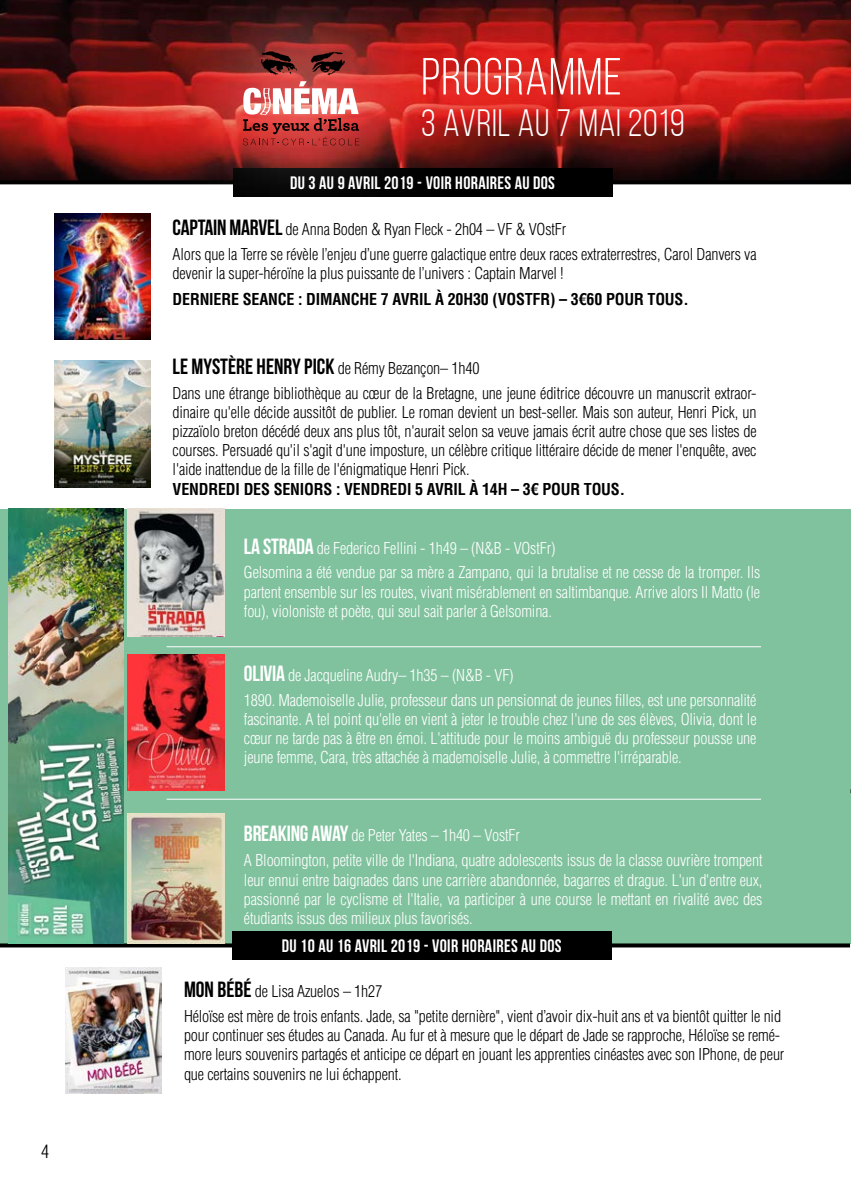
<style>
.page{position:relative;width:851px;height:1191px;background:#fff}
.page>*{position:absolute;margin:0;border:0;box-sizing:border-box;transform-origin:0 0}
.t1{font:52px "Bebas Neue";letter-spacing:.02em;color:#fff}
.t2{font:38px "Bebas Neue";letter-spacing:.02em;color:#fff}
.t3{font:700 18px "Bebas Neue";letter-spacing:.02em;color:#fff}
.t4{font:300 condensed 18px "Helvetica LT Std";color:#000}
.t5{font:300 condensed 16px/19.2px "Helvetica LT Std";letter-spacing:-.01em;color:#000}
.t6{font:300 condensed 16px/19.2px "Helvetica LT Std";letter-spacing:-.01em;color:#fff}
.t7{font:700 condensed 16px "Helvetica LT Std";letter-spacing:-.01em;color:#000}
.s1{font-family:"Bebas Neue";font-weight:700;font-stretch:normal;font-size:22px}
</style>
<div class="page">
<div style="left:0;top:509px;width:850px;height:434px;background:#80c29e"></div>
<img style="left:0;top:0;width:850px;height:180px">
<hr style="left:0;top:180px;width:850px;height:4px;background:#000">
<svg style="left:0;top:943px;width:849px;height:4px;background:#19231d"></svg>
<div style="left:233px;top:168px;width:379px;height:29px;background:#000"></div>
<div style="left:232px;top:931px;width:379px;height:28px;background:#000"></div>
<svg style="left:159px;top:0;width:282px;height:187px;background:#80201e"></svg>
<svg style="left:311px;top:52px;width:33px;height:23px"></svg>
<svg style="left:260px;top:51px;width:37px;height:24px"></svg>
<svg style="left:243px;top:81px;width:116px;height:64px"></svg>
<img style="left:128px;top:508px;width:96px;height:128px">
<img style="left:128px;top:813px;width:97px;height:130px">
<img style="left:128px;top:654px;width:97px;height:136px">
<img style="left:54px;top:214px;width:96px;height:126px">
<img style="left:65px;top:967px;width:97px;height:126px">
<img style="left:54px;top:360px;width:97px;height:127px">
<img style="left:9px;top:508px;width:114px;height:435px">
<hr style="left:167px;top:646px;width:594px;height:1px;background:#fff">
<hr style="left:167px;top:798px;width:594px;height:1px;background:#fff">
<p class="t4" style="left:41px;top:1140px;width:9px">4</p>
<h1 class="t1" style="left:421px;top:49px;width:202px">PROGRAMME</h1>
<h2 class="t2" style="left:421px;top:102px;width:265px">3 AVRIL AU 7 MAI 2019</h2>
<p class="t3" style="left:290px;top:173px;width:266px">DU 3 AU 9 AVRIL 2019 - VOIR HORAIRES AU DOS</p>
<p class="t5" style="left:172px;top:216px;width:585px;line-height:24.8px"><span class="s1">CAPTAIN MARVEL</span> de Anna Boden &amp; Ryan Fleck - 2h04 – VF &amp; VOstFr<br>Alors que la Terre se révèle l’enjeu d’une guerre galactique entre deux races extraterrestres, Carol Danvers va</p>
<p class="t5" style="left:172px;top:263px;width:392px">devenir la super-héroïne la plus puissante de l’univers : Captain Marvel !</p>
<p class="t7" style="left:172px;top:289px;width:517px">DERNIERE SEANCE : DIMANCHE 7 AVRIL À 20H30 (VOSTFR) – 3€60 POUR TOUS.</p>
<p class="t5" style="left:172px;top:355px;width:585px;line-height:24.8px"><span class="s1">LE MYSTÈRE HENRY PICK</span> de Rémy Bezançon– 1h40<br>Dans une étrange bibliothèque au cœur de la Bretagne, une jeune éditrice découvre un manuscrit extraor-</p>
<p class="t5" style="left:172px;top:402px;width:585px;text-align:justify">dinaire qu'elle décide aussitôt de publier. Le roman devient un best-seller. Mais son auteur, Henri Pick, un pizzaïolo breton décédé deux ans plus tôt, n'aurait selon sa veuve jamais écrit autre chose que ses listes de courses. Persuadé qu'il s'agit d'une imposture, un célèbre critique littéraire décide de mener l'enquête, avec l'aide inattendue de la fille de l'énigmatique Henri Pick.</p>
<p class="t7" style="left:172px;top:479px;width:454px">VENDREDI DES SENIORS : VENDREDI 5 AVRIL À 14H – 3€ POUR TOUS.</p>
<p class="t6" style="left:244px;top:535px;width:517px;line-height:24.8px"><span class="s1">LA STRADA</span> de Federico Fellini - 1h49 – (N&amp;B - VOstFr)<br>Gelsomina a été vendue par sa mère a Zampano, qui la brutalise et ne cesse de la tromper. Ils</p>
<p class="t6" style="left:244px;top:582px;width:517px">partent ensemble sur les routes, vivant misérablement en saltimbanque. Arrive alors Il Matto (le fou), violoniste et poète, qui seul sait parler à Gelsomina.</p>
<p class="t6" style="left:244px;top:662px;width:514px;line-height:24.8px"><span class="s1">OLIVIA</span> de Jacqueline Audry– 1h35 – (N&amp;B - VF)<br>1890. Mademoiselle Julie, professeur dans un pensionnat de jeunes filles, est une personnalité</p>
<p class="t6" style="left:244px;top:709px;width:514px;text-align:justify">fascinante. A tel point qu'elle en vient à jeter le trouble chez l'une de ses élèves, Olivia, dont le cœur ne tarde pas à être en émoi. L'attitude pour le moins ambiguë du professeur pousse une jeune femme, Cara, très attachée à mademoiselle Julie, à commettre l'irréparable.</p>
<p class="t6" style="left:244px;top:823px;width:520px;line-height:24.8px"><span class="s1">BREAKING AWAY</span> de Peter Yates – 1h40 – VostFr<br>A Bloomington, petite ville de l'Indiana, quatre adolescents issus de la classe ouvrière trompent</p>
<p class="t6" style="left:244px;top:870px;width:520px;text-align:justify">leur ennui entre baignades dans une carrière abandonnée, bagarres et drague. L'un d'entre eux, passionné par le cyclisme et l'Italie, va participer à une course le mettant en rivalité avec des étudiants issus des milieux plus favorisés.</p>
<p class="t3" style="left:282px;top:936px;width:281px">DU 10 AU 16 AVRIL 2019 - VOIR HORAIRES AU DOS</p>
<p class="t5" style="left:184px;top:979px;width:598px;line-height:24.8px"><span class="s1">MON BÉBÉ</span> de Lisa Azuelos – 1h27<br>Héloïse est mère de trois enfants. Jade, sa "petite dernière", vient d’avoir dix-huit ans et va bientôt quitter le nid</p>
<p class="t5" style="left:184px;top:1025px;width:601px">pour continuer ses études au Canada. Au fur et à mesure que le départ de Jade se rapproche, Héloïse se remé&shy;more leurs souvenirs partagés et anticipe ce départ en jouant les apprenties cinéastes avec son IPhone, de peur que certains souvenirs ne lui échappent.</p>
</div>
